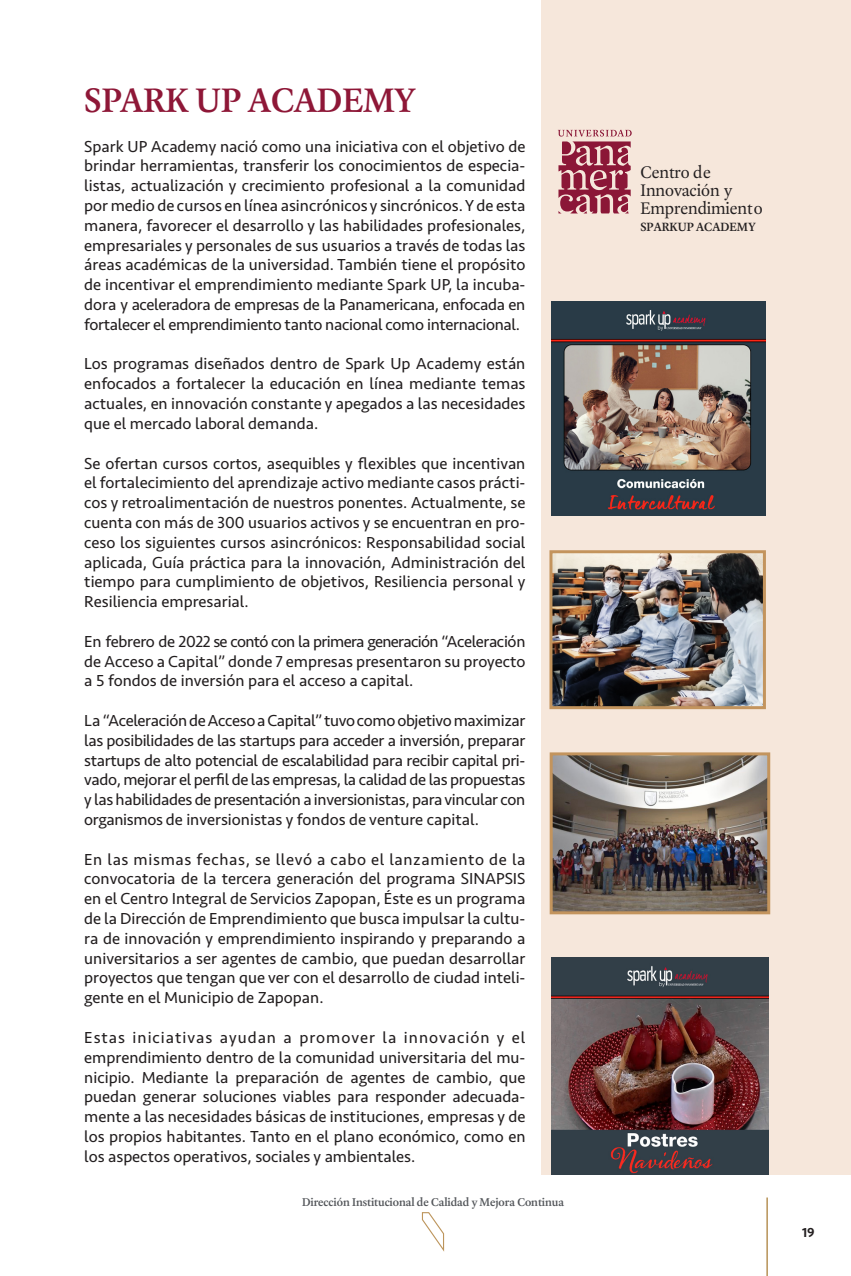
<style>
.page{position:relative;width:851px;height:1276px;background:#fff}
.page>*{position:absolute;margin:0;border:0;box-sizing:border-box;transform-origin:0 0}
.subtítulos{font:600 36px "Laurentian Std";color:#8e1737}
.t1{font:17.7px/17.7px "Laurentian Std";color:#231f20}
.t2{font:16.5px/19.8px "Seravek Basic";color:#231f20;text-align:justify}
.t3{font:500 13.5px "Seravek";color:#231f20}
.t4{font:600 12.6px "Laurentian Std";color:#231f20}
.t5{font:600 12px "Laurentian Std";color:#53565a}
</style>
<div class="page">
<svg style="left:421px;top:1212px;width:23px;height:40px"></svg>
<hr style="left:766px;top:1197px;width:1px;height:79px;background:#b79257">
<div style="left:542px;top:0;width:308px;height:1174px;background:#f6e7db"></div>
<svg style="left:558px;top:130px;width:73px;height:83px"></svg>
<img style="left:553px;top:554px;width:208px;height:151px">
<div style="left:549px;top:550px;width:216px;height:159px;border:3px solid #c3945d"></div>
<img style="left:553px;top:756px;width:213px;height:154px">
<div style="left:549px;top:752px;width:221px;height:162px;border:3px solid #c3945d"></div>
<img style="left:551px;top:302px;width:214px;height:213px">
<img style="left:551px;top:957px;width:217px;height:217px">
<p class="subtítulos" style="left:84px;top:79px;width:332px">SPARK UP ACADEMY</p>
<p class="t2" style="left:84px;top:136px;width:442px">Spark UP Academy nació como una iniciativa con el objetivo de brindar herramientas, transferir los conocimientos de especia&shy;listas, actualización y crecimiento profesional a la comunidad por medio de cursos en línea asincrónicos y sincrónicos. Y de esta manera, favorecer el desarrollo y las habilidades profesionales, empresariales y personales de sus usuarios a través de todas las áreas académicas de la universidad. También tiene el propósito de incentivar el emprendimiento mediante Spark UP, la incuba&shy;dora y aceleradora de empresas de la Panamericana, enfocada en fortalecer el emprendimiento tanto nacional como internacional.</p>
<p class="t2" style="left:84px;top:354px;width:442px">Los programas diseñados dentro de Spark Up Academy están enfocados a fortalecer la educación en línea mediante temas actuales, en innovación constante y apegados a las necesidades que el mercado laboral demanda.</p>
<p class="t2" style="left:84px;top:453px;width:442px">Se ofertan cursos cortos, asequibles y flexibles que incentivan el fortalecimiento del aprendizaje activo mediante casos prácti&shy;cos y retroalimentación de nuestros ponentes. Actualmente, se cuenta con más de 300 usuarios activos y se encuentran en pro&shy;ceso los siguientes cursos asincrónicos: Responsabilidad social aplicada, Guía práctica para la innovación, Administración del tiempo para cumplimiento de objetivos, Resiliencia personal y Resiliencia empresarial.</p>
<p class="t2" style="left:84px;top:631px;width:442px">En febrero de 2022 se contó con la primera generación “Aceleración de Acceso a Capital” donde 7 empresas presentaron su proyecto a 5 fondos de inversión para el acceso a capital.</p>
<p class="t2" style="left:84px;top:710px;width:442px">La “Aceleración de Acceso a Capital” tuvo como objetivo maximizar las posibilidades de las startups para acceder a inversión, preparar startups de alto potencial de escalabilidad para recibir capital pri&shy;vado, mejorar el perfil de las empresas, la calidad de las propuestas y las habilidades de presentación a inversionistas, para vincular con organismos de inversionistas y fondos de venture capital.</p>
<p class="t2" style="left:84px;top:849px;width:442px">En las mismas fechas, se llevó a cabo el lanzamiento de la convocatoria de la tercera generación del programa SINAPSIS en el Centro Integral de Servicios Zapopan, Éste es un programa de la Dirección de Emprendimiento que busca impulsar la cultu&shy;ra de innovación y emprendimiento inspirando y preparando a universitarios a ser agentes de cambio, que puedan desarrollar proyectos que tengan que ver con el desarrollo de ciudad inteli&shy;gente en el Municipio de Zapopan.</p>
<p class="t2" style="left:84px;top:1027px;width:442px">Estas iniciativas ayudan a promover la innovación y el emprendimiento dentro de la comunidad universitaria del mu&shy;nicipio. Mediante la preparación de agentes de cambio, que puedan generar soluciones viables para responder adecuada&shy;mente a las necesidades básicas de instituciones, empresas y de los propios habitantes. Tanto en el plano económico, como en los aspectos operativos, sociales y ambientales.</p>
<p class="t5" style="left:302px;top:1195px;width:263px">Dirección Institucional de Calidad y Mejora Continua</p>
<p class="t1" style="left:640px;top:164px;width:124px">Centro de<br>Innovación y<br>Emprendimiento</p>
<p class="t4" style="left:640px;top:220px;width:117px">SPARKUP ACADEMY</p>
<p class="t3" style="left:802px;top:1224px;width:14px">19</p>
</div>
